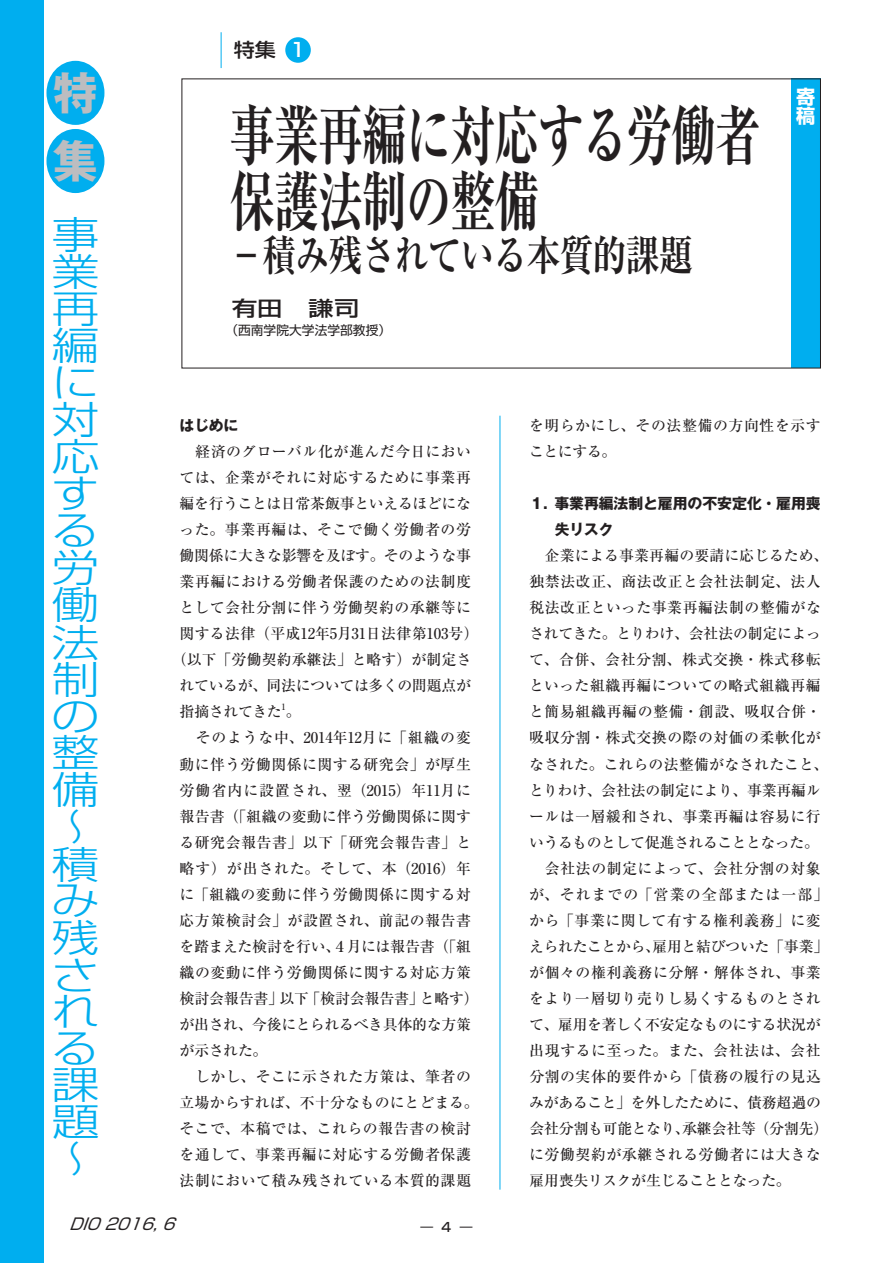
<style>
.page{position:relative;width:893px;height:1263px;background:#fff}
.page>*{position:absolute;margin:0;border:0;box-sizing:border-box;transform-origin:0 0}
.t1{font:700 65.85px/65.8px "Ryumin Pro";letter-spacing:-.03em;color:#231f20;scale:.69 1}
.t2{font:700 44.85px/68.1px "Gothic MB101 Pro";color:#bcbdc0}
.t3{font:700 42.45px "Ryumin Pro";letter-spacing:-.03em;color:#231f20;scale:.8 1}
.t4{font:300 38.25px/36.9px "Shin Go Pro";color:#00aeef;scale:1.26 1}
.t5{font:500 20.4px "Shin Go Pro";color:#231f20;scale:1.25 1}
.t6{font:500 19.2px "Shin Go Pro";color:#231f20;scale:1.1 1}
.t7{font:700 19.2px/19.2px "Shin Go Pro";color:#fff}
.t8{font:italic 15.9px "Shin Go Pro";color:#231f20}
.t9{font:500 14.85px/26.1px "Ryumin Pro";letter-spacing:.025em;color:#231f20}
.t10{font:500 14.85px "Ryumin Pro";letter-spacing:-.02em;color:#231f20}
.t11{font:700 14.85px/26.1px "Gothic MB101 Pro";letter-spacing:-.005em;color:#231f20}
.t12{font:500 14.85px "Ryumin Pro";letter-spacing:-.025em;color:#231f20}
.t13{font:500 14.85px "Ryumin Pro";letter-spacing:-.01em;color:#231f20}
.t14{font:500 14.85px "Ryumin Pro";letter-spacing:.045em;color:#231f20}
.t15{font:12.75px "Shin Go Pro";color:#231f20}
.t16{font:500 12.75px "Shin Go Pro";color:#231f20}
.t17{font:500 8.7px "Ryumin Pro";color:#231f20}
.s1{color:#fff}
</style>
<div class="page">
<div style="left:791px;top:79px;width:30px;height:289px;background:#00aeef"></div>
<div style="left:0;top:0;width:44px;height:1263px;background:#00aeef"></div>
<div style="left:46px;top:61px;width:58px;height:64px;background:#00aeef;border-radius:50%"></div>
<div style="left:46px;top:129px;width:58px;height:64px;background:#00aeef;border-radius:50%"></div>
<div style="left:285px;top:37px;width:26px;height:26px;background:#00aeef;border-radius:50%"></div>
<hr style="left:221px;top:32px;width:1px;height:36px;background:#00aeef">
<hr style="left:500px;top:416px;width:1px;height:773px;background:#00aeef">
<h2 class="t2" style="left:53px;top:53px;width:46px">特集</h2>
<h3 class="t4" style="left:51px;top:211px;width:39px">事業再編に対応する労働法制の整備〜積み残される課題〜</h3>
<p class="t6" style="left:234px;top:34px;width:67px">特集 <span class="s1">1</span></p>
<h1 class="t1" style="left:230px;top:98px;width:771px">事業再編に対応する労働者保護法制の整備</h1>
<h3 class="t3" style="left:230px;top:222px;width:580px">−積み残されている本質的課題</h3>
<h3 class="t5" style="left:232px;top:291px;width:104px">有田　謙司</h3>
<p class="t15" style="left:225px;top:320px;width:167px">（西南学院大学法学部教授）</p>
<p class="t7" style="left:796px;top:85px;width:20px">寄稿</p>
<p class="t11" style="left:180px;top:410px;width:60px">はじめに</p>
<p class="t9" style="left:180px;top:437px;width:293px">　経済のグローバル化が進んだ今日におい</p>
<p class="t9" style="left:179px;top:463px;width:293px">ては、企業がそれに対応するために事業再</p>
<p class="t12" style="left:180px;top:492px;width:293px">編を行うことは日常茶飯事といえるほどにな</p>
<p class="t14" style="left:179px;top:518px;width:293px">った。事業再編は、そこで働く労働者の労</p>
<p class="t10" style="left:180px;top:544px;width:293px">働関係に大きな影響を及ぼす。そのような事</p>
<p class="t9" style="left:180px;top:567px;width:293px">業再編における労働者保護のための法制度</p>
<p class="t9" style="left:179px;top:593px;width:293px">として会社分割に伴う労働契約の承継等に</p>
<p class="t13" style="left:179px;top:622px;width:301px">関する法律（平成12年5月31日法律第103号）</p>
<p class="t9" style="left:172px;top:646px;width:301px">（以下「労働契約承継法」と略す）が制定さ</p>
<p class="t10" style="left:179px;top:674px;width:293px">れているが、同法については多くの問題点が</p>
<p class="t12" style="left:180px;top:700px;width:122px">指摘されてきた。</p>
<p class="t17" style="left:282px;top:700px;width:6px">1</p>
<p class="t9" style="left:179px;top:724px;width:301px">　そのような中、2014年12月に「組織の変動に伴う労働関係に関する研究会」が厚生労働省内に設置され、翌（2015）年11月に報告書（「組織の変動に伴う労働関係に関する研究会報告書」以下「研究会報告書」と略す）が出された。そして、本（2016）年に「組織の変動に伴う労働関係に関する対応方策検討会」が設置され、前記の報告書を踏まえた検討を行い、４月には報告書（「組織の変動に伴う労働関係に関する対応方策検討会報告書」以下「検討会報告書」と略す）が出され、今後にとられるべき具体的な方策が示された。<br>　しかし、そこに示された方策は、筆者の立場からすれば、不十分なものにとどまる。そこで、本稿では、これらの報告書の検討を通して、事業再編に対応する労働者保護法制において積み残されている本質的課題</p>
<p class="t9" style="left:529px;top:411px;width:293px">を明らかにし、その法整備の方向性を示すことにする。</p>
<p class="t11" style="left:555px;top:488px;width:267px;text-indent:-26px">１. 事業再編法制と雇用の不安定化・雇用喪失リスク</p>
<p class="t9" style="left:529px;top:541px;width:301px">　企業による事業再編の要請に応じるため、独禁法改正、商法改正と会社法制定、法人税法改正といった事業再編法制の整備がなされてきた。とりわけ、会社法の制定によって、合併、会社分割、株式交換・株式移転といった組織再編についての略式組織再編と簡易組織再編の整備・創設、吸収合併・吸収分割・株式交換の際の対価の柔軟化がなされた。これらの法整備がなされたこと、とりわけ、会社法の制定により、事業再編ルールは一層緩和され、事業再編は容易に行いうるものとして促進されることとなった。　会社法の制定によって、会社分割の対象が、それまでの「営業の全部または一部」から「事業に関して有する権利義務」に変えられたことから、雇用と結びついた「事業」が個々の権利義務に分解・解体され、事業をより一層切り売りし易くするものとされて、雇用を著しく不安定なものにする状況が出現するに至った。また、会社法は、会社分割の実体的要件から「債務の履行の見込みがあること」を外したために、債務超過の会社分割も可能となり、承継会社等（分割先）に労働契約が承継される労働者には大きな雇用喪失リスクが生じることとなった。</p>
<p class="t8" style="left:69px;top:1210px;width:115px">DIO2016,6</p>
<p class="t16" style="left:420px;top:1216px;width:54px">― 4 ―</p>
</div>
